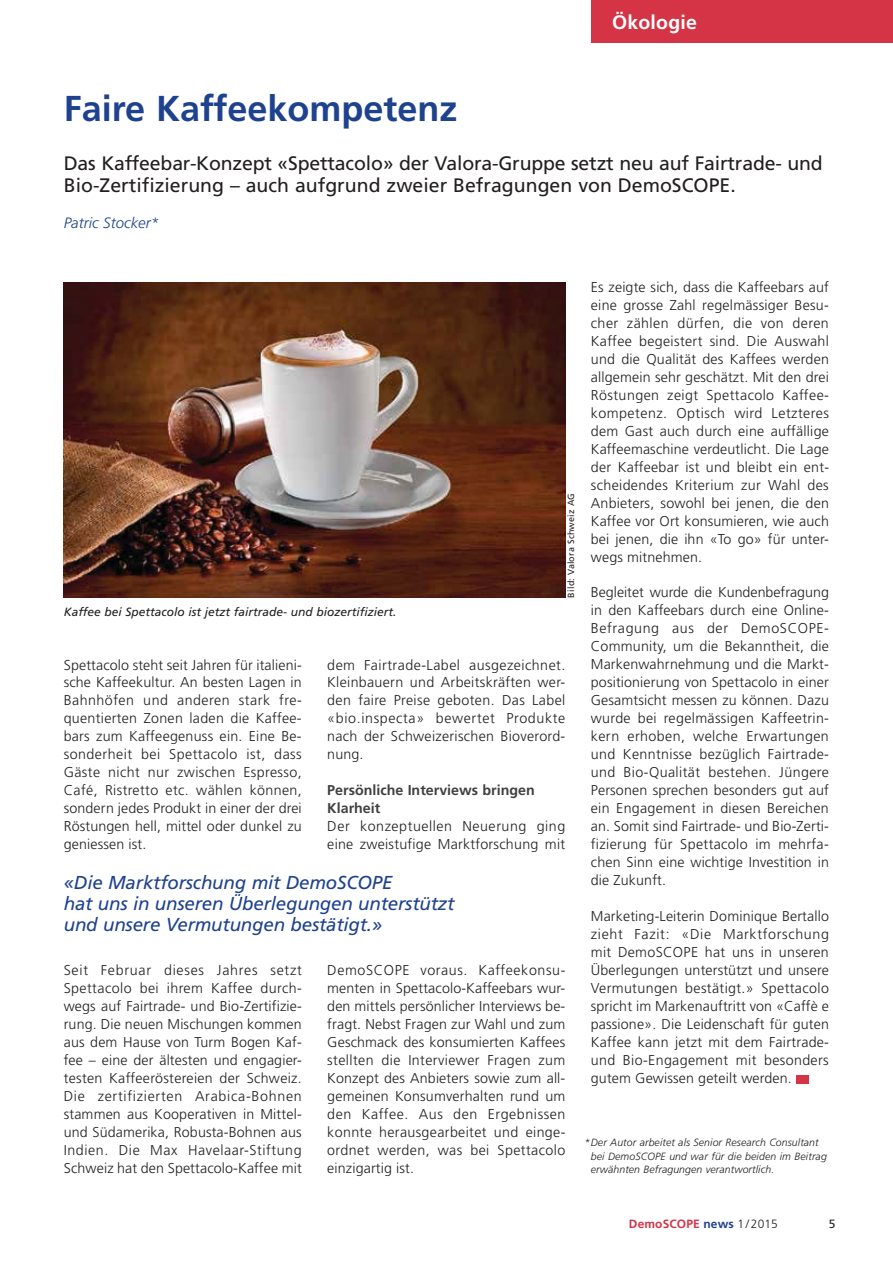
<style>
.page{position:relative;width:893px;height:1263px;background:#fff}
.page>*{position:absolute;margin:0;border:0;box-sizing:border-box;transform-origin:0 0}
.t1{font:700 36px "Frutiger LT Std";color:#1e428e}
.t2{font:19.5px/22.5px "Frutiger LT Std";letter-spacing:-.01em;color:#231f20}
.t3{font:700 19.5px "Frutiger LT Std";letter-spacing:.01em;color:#fff}
.t4{font:italic 18.75px/21px "Frutiger LT Std";letter-spacing:-.01em;color:#1e428e}
.t5{font:italic 300 15px "Frutiger LT Std";color:#1e428e}
.t6{font:300 14.25px/18px "Frutiger LT Std";letter-spacing:.01em;color:#231f20;text-align:justify}
.t7{font:700 14.25px/18px "Frutiger LT Std";color:#404042}
.t8{font:italic 12px "Frutiger LT Std";color:#231f20}
.t9{font:700 12px "Frutiger LT Std";letter-spacing:.01em;color:#d53346}
.t10{font:12px "Frutiger LT Std";color:#231f20}
.t11{font:italic 300 10.5px/13.5px "Frutiger LT Std";letter-spacing:.01em;color:#231f20}
.t12{font:9px "Frutiger LT Std";letter-spacing:.02em;color:#231f20}
.s1{color:#1e428e}
.s2{font-weight:300;color:#231f20}
</style>
<div class="page">
<div style="left:591px;top:0;width:302px;height:43px;background:#d53346"></div>
<div style="left:796px;top:1075px;width:13px;height:8px;background:#d53346"></div>
<img style="left:64px;top:283px;width:501px;height:315px">
<h2 class="t3" style="left:612px;top:11px;width:86px">Ökologie</h2>
<h1 class="t1" style="left:64px;top:87px;width:395px">Faire Kaffeekompetenz</h1>
<h2 class="t2" style="left:64px;top:153px;width:760px">Das Kaffeebar-Konzept «Spettacolo» der Valora-Gruppe setzt neu auf Fairtrade- und<br>Bio-Zertifizierung – auch aufgrund zweier Befragungen von DemoSCOPE.</h2>
<p class="t5" style="left:64px;top:217px;width:97px">Patric Stocker*</p>
<p class="t8" style="left:64px;top:606px;width:334px">Kaffee bei Spettacolo ist jetzt fairtrade- und biozertifiziert.</p>
<p class="t12" style="left:567px;top:598px;width:106px;rotate:-90deg">Bild: Valora Schweiz AG</p>
<p class="t6" style="left:64px;top:656px;width:240px">Spettacolo steht seit Jahren für italieni&shy;sche Kaffeekultur. An besten Lagen in Bahnhöfen und anderen stark fre&shy;quentierten Zonen laden die Kaffee&shy;bars zum Kaffeegenuss ein. Eine Be&shy;sonderheit bei Spettacolo ist, dass Gäste nicht nur zwischen Espresso, Café, Ristretto etc. wählen können, sondern jedes Produkt in einer der drei Röstungen hell, mittel oder dunkel zu geniessen ist.</p>
<p class="t6" style="left:327px;top:656px;width:240px">dem Fairtrade-Label ausgezeichnet.<br>Kleinbauern und Arbeitskräften wer&shy;den faire Preise geboten. Das Label «bio.inspecta» bewertet Produkte nach der Schweizerischen Bioverord&shy;nung.</p>
<p class="t7" style="left:327px;top:782px;width:209px">Persönliche Interviews bringen<br>Klarheit</p>
<p class="t6" style="left:327px;top:818px;width:239px">Der konzeptuellen Neuerung ging eine zweistufige Marktforschung mit</p>
<h3 class="t4" style="left:64px;top:873px;width:392px">«Die Marktforschung mit DemoSCOPE<br>hat uns in unseren Überlegungen unterstützt und unsere Vermutungen bestätigt.»</h3>
<p class="t6" style="left:64px;top:962px;width:240px">Seit Februar dieses Jahres setzt Spettacolo bei ihrem Kaffee durch&shy;wegs auf Fairtrade- und Bio-Zertifizie&shy;rung. Die neuen Mischungen kommen aus dem Hause von Turm Bogen Kaf&shy;fee – eine der ältesten und engagier&shy;testen Kaffeeröstereien der Schweiz.<br>Die zertifizierten Arabica-Bohnen stammen aus Kooperativen in Mittel&shy;und Südamerika, Robusta-Bohnen aus Indien. Die Max Havelaar-Stiftung Schweiz hat den Spettacolo-Kaffee mit</p>
<p class="t6" style="left:327px;top:962px;width:240px">DemoSCOPE voraus. Kaffeekonsu&shy;menten in Spettacolo-Kaffeebars wur&shy;den mittels persönlicher Interviews be&shy;fragt. Nebst Fragen zur Wahl und zum Geschmack des konsumierten Kaffees stellten die Interviewer Fragen zum Konzept des Anbieters sowie zum all&shy;gemeinen Konsumverhalten rund um den Kaffee. Aus den Ergebnissen konnte herausgearbeitet und einge&shy;ordnet werden, was bei Spettacolo einzigartig ist.</p>
<p class="t6" style="left:591px;top:278px;width:240px">Es zeigte sich, dass die Kaffeebars auf eine grosse Zahl regelmässiger Besu&shy;cher zählen dürfen, die von deren Kaffee begeistert sind. Die Auswahl und die Qualität des Kaffees werden allgemein sehr geschätzt. Mit den drei Röstungen zeigt Spettacolo Kaffee&shy;kompetenz. Optisch wird Letzteres dem Gast auch durch eine auffällige Kaffeemaschine verdeutlicht. Die Lage der Kaffeebar ist und bleibt ein ent&shy;scheidendes Kriterium zur Wahl des Anbieters, sowohl bei jenen, die den Kaffee vor Ort konsumieren, wie auch bei jenen, die ihn «To go» für unter&shy;wegs mitnehmen.</p>
<p class="t6" style="left:591px;top:584px;width:240px">Begleitet wurde die Kundenbefragung in den Kaffeebars durch eine Online-Befragung aus der DemoSCOPE-Community, um die Bekanntheit, die Markenwahrnehmung und die Markt&shy;positionierung von Spettacolo in einer Gesamtsicht messen zu können. Dazu wurde bei regelmässigen Kaffeetrin&shy;kern erhoben, welche Erwartungen und Kenntnisse bezüglich Fairtrade&shy;und Bio-Qualität bestehen. Jüngere Personen sprechen besonders gut auf ein Engagement in diesen Bereichen an. Somit sind Fairtrade- und Bio-Zerti&shy;fizierung für Spettacolo im mehrfa&shy;chen Sinn eine wichtige Investition in die Zukunft.</p>
<p class="t6" style="left:591px;top:908px;width:240px">Marketing-Leiterin Dominique Bertallo zieht Fazit: «Die Marktforschung mit DemoSCOPE hat uns in unseren Überlegungen unterstützt und unsere Vermutungen bestätigt.» Spettacolo spricht im Markenauftritt von «Caffè e passione». Die Leidenschaft für guten Kaffee kann jetzt mit dem Fairtrade&shy;und Bio-Engagement mit besonders gutem Gewissen geteilt werden.</p>
<p class="t11" style="left:591px;top:1136px;width:237px;text-indent:-6px">* Der Autor arbeitet als Senior Research Consultant bei DemoSCOPE und war für die beiden im Beitrag erwähnten Befragungen verantwortlich.</p>
<p class="t9" style="left:629px;top:1217px;width:150px">DemoSCOPE <span class="s1">news</span> <span class="s2">1 / 2015</span></p>
<p class="t10" style="left:829px;top:1219px;width:8px">5</p>
</div>
